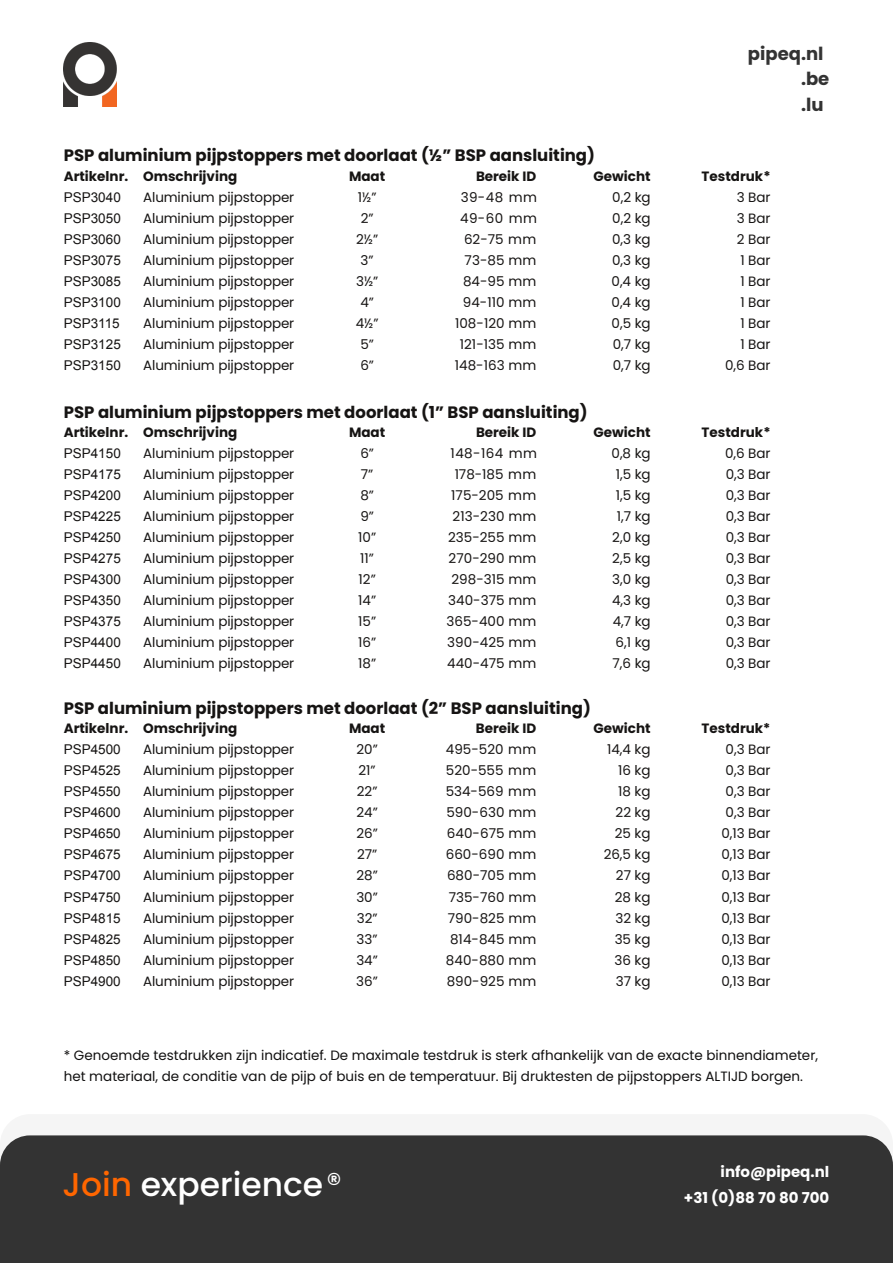
<style>
.page{position:relative;width:893px;height:1263px;background:#fff}
.page>*{position:absolute;margin:0;border:0;box-sizing:border-box;transform-origin:0 0}
.t1{font:500 33px "Poppins";color:#fff}
.t2{font:700 18px "Poppins";color:#333}
.t3{font:700 16.5px "Poppins";color:#161413}
.t4{font:700 15px "Poppins";color:#fff}
.t5{font:13.5px/21px "Poppins";color:#161413;text-align:justify}
.t6{font:13.5px/21px "Arial";color:#161413;text-align:justify}
.t7{font:13.5px/21px "Poppins";color:#111010}
.t8{font:700 13.5px "Poppins";color:#161413}
.s1{color:#f60}
.s2{font-weight:400;font-size:30px}
</style>
<div class="page">
<img style="left:64px;top:43px;width:53px;height:63px">
<div style="left:0;top:1114px;width:893px;height:149px;background:#f5f5f5;border-radius:30px"></div>
<div style="left:0;top:1135px;width:893px;height:128px;background:#333;border-radius:30px"></div>
<svg style="left:0;top:1158px;width:1px;height:105px"></svg>
<hr style="left:0;top:0;width:1px;height:43px;background:#333">
<p class="t3" style="left:64px;top:144px;width:533px">PSP aluminium pijpstoppers met doorlaat (½” BSP aansluiting)</p>
<p class="t8" style="left:64px;top:167px;width:66px">Artikelnr.</p>
<p class="t6" style="left:64px;top:188px;width:59px">PSP3040<br>PSP3050<br>PSP3060<br>PSP3075<br>PSP3085<br>PSP3100<br>PSP3115<br>PSP3125<br>PSP3150</p>
<p class="t8" style="left:143px;top:167px;width:96px">Omschrijving</p>
<p class="t5" style="left:143px;top:187px;width:153px">Aluminium pijpstopper Aluminium pijpstopper Aluminium pijpstopper Aluminium pijpstopper Aluminium pijpstopper Aluminium pijpstopper Aluminium pijpstopper Aluminium pijpstopper Aluminium pijpstopper</p>
<p class="t8" style="left:349px;top:167px;width:38px">Maat</p>
<p class="t5" style="left:356px;top:187px;width:24px;text-align:center">1½”<br>2”<br>2½”<br>3”<br>3½”<br>4”<br>4½”<br>5”<br>6”</p>
<p class="t8" style="left:476px;top:167px;width:62px">Bereik ID</p>
<p class="t5" style="left:455px;top:187px;width:84px;text-align:right">39-48 mm<br>49-60 mm<br>62-75 mm<br>73-85 mm<br>84-95 mm<br>94-110 mm<br>108-120 mm<br>121-135 mm<br>148-163 mm</p>
<p class="t8" style="left:594px;top:167px;width:59px">Gewicht</p>
<p class="t5" style="left:612px;top:187px;width:41px">0,2 kg 0,2 kg 0,3 kg 0,3 kg 0,4 kg 0,4 kg 0,5 kg 0,7 kg 0,7 kg</p>
<p class="t3" style="left:64px;top:400px;width:525px">PSP aluminium pijpstoppers met doorlaat (1” BSP aansluiting)</p>
<p class="t8" style="left:64px;top:423px;width:66px">Artikelnr.</p>
<p class="t6" style="left:64px;top:444px;width:59px">PSP4150<br>PSP4175<br>PSP4200<br>PSP4225<br>PSP4250<br>PSP4275<br>PSP4300<br>PSP4350<br>PSP4375<br>PSP4400<br>PSP4450</p>
<p class="t8" style="left:143px;top:423px;width:96px">Omschrijving</p>
<p class="t5" style="left:143px;top:443px;width:153px">Aluminium pijpstopper Aluminium pijpstopper Aluminium pijpstopper Aluminium pijpstopper Aluminium pijpstopper Aluminium pijpstopper Aluminium pijpstopper Aluminium pijpstopper Aluminium pijpstopper Aluminium pijpstopper Aluminium pijpstopper</p>
<p class="t8" style="left:349px;top:423px;width:38px">Maat</p>
<p class="t5" style="left:358px;top:443px;width:20px;text-align:left">6”<br>7”<br>8”<br>9”<br>10”<br>11”<br>12”<br>14”<br>15”<br>16”<br>18”</p>
<p class="t8" style="left:476px;top:423px;width:62px">Bereik ID</p>
<p class="t5" style="left:446px;top:443px;width:92px;text-align:center">148-164 mm<br>178-185 mm<br>175-205 mm<br>213-230 mm<br>235-255 mm<br>270-290 mm<br>298-315 mm<br>340-375 mm<br>365-400 mm<br>390-425 mm<br>440-475 mm</p>
<p class="t8" style="left:594px;top:423px;width:59px">Gewicht</p>
<p class="t5" style="left:611px;top:443px;width:41px;text-align:center">0,8 kg<br>1,5 kg<br>1,5 kg<br>1,7 kg<br>2,0 kg<br>2,5 kg<br>3,0 kg<br>4,3 kg<br>4,7 kg<br>6,1 kg<br>7,6 kg</p>
<p class="t3" style="left:64px;top:696px;width:529px">PSP aluminium pijpstoppers met doorlaat (2” BSP aansluiting)</p>
<p class="t8" style="left:64px;top:719px;width:66px">Artikelnr.</p>
<p class="t6" style="left:64px;top:740px;width:59px">PSP4500<br>PSP4525<br>PSP4550<br>PSP4600<br>PSP4650<br>PSP4675<br>PSP4700<br>PSP4750<br>PSP4815<br>PSP4825<br>PSP4850<br>PSP4900</p>
<p class="t8" style="left:143px;top:719px;width:96px">Omschrijving</p>
<p class="t5" style="left:143px;top:739px;width:153px">Aluminium pijpstopper Aluminium pijpstopper Aluminium pijpstopper Aluminium pijpstopper Aluminium pijpstopper Aluminium pijpstopper Aluminium pijpstopper Aluminium pijpstopper Aluminium pijpstopper Aluminium pijpstopper Aluminium pijpstopper Aluminium pijpstopper</p>
<p class="t8" style="left:349px;top:719px;width:38px">Maat</p>
<p class="t5" style="left:356px;top:739px;width:23px;text-align:left">20”<br>21”<br>22”<br>24”<br>26”<br>27”<br>28”<br>30”<br>32”<br>33”<br>34”<br>36”</p>
<p class="t8" style="left:476px;top:719px;width:62px">Bereik ID</p>
<p class="t5" style="left:446px;top:739px;width:92px;text-align:center">495-520 mm<br>520-555 mm<br>534-569 mm<br>590-630 mm<br>640-675 mm<br>660-690 mm<br>680-705 mm<br>735-760 mm<br>790-825 mm<br>814-845 mm<br>840-880 mm<br>890-925 mm</p>
<p class="t8" style="left:594px;top:719px;width:59px">Gewicht</p>
<p class="t5" style="left:604px;top:739px;width:48px;text-align:right">14,4 kg<br>16 kg<br>18 kg<br>22 kg<br>25 kg<br>26,5 kg<br>27 kg<br>28 kg<br>32 kg<br>35 kg<br>36 kg<br>37 kg</p>
<h2 class="t2" style="left:748px;top:41px;width:77px">pipeq.nl</h2>
<h2 class="t2" style="left:801px;top:92px;width:24px">.lu</h2>
<h2 class="t2" style="left:801px;top:66px;width:30px">.be</h2>
<p class="t8" style="left:702px;top:167px;width:70px">Testdruk*</p>
<p class="t5" style="left:725px;top:187px;width:47px;text-align:right">3 Bar<br>3 Bar<br>2 Bar<br>1 Bar<br>1 Bar<br>1 Bar<br>1 Bar<br>1 Bar<br>0,6 Bar</p>
<p class="t8" style="left:702px;top:423px;width:70px">Testdruk*</p>
<p class="t5" style="left:725px;top:443px;width:47px">0,6 Bar 0,3 Bar 0,3 Bar 0,3 Bar 0,3 Bar 0,3 Bar 0,3 Bar 0,3 Bar 0,3 Bar 0,3 Bar 0,3 Bar</p>
<p class="t8" style="left:702px;top:719px;width:70px">Testdruk*</p>
<p class="t5" style="left:721px;top:739px;width:51px;text-align:center">0,3 Bar<br>0,3 Bar<br>0,3 Bar<br>0,3 Bar<br>0,13 Bar<br>0,13 Bar<br>0,13 Bar<br>0,13 Bar<br>0,13 Bar<br>0,13 Bar<br>0,13 Bar<br>0,13 Bar</p>
<p class="t7" style="left:64px;top:1045px;width:756px">* Genoemde testdrukken zijn indicatief. De maximale testdruk is sterk afhankelijk van de exacte binnendiameter, het materiaal, de conditie van de pijp of buis en de temperatuur. Bij druktesten de pijpstoppers ALTIJD borgen.</p>
<h1 class="t1" style="left:62px;top:1161px;width:281px"><span class="s1">Join</span> experience<span class="s2">®</span></h1>
<p class="t4" style="left:721px;top:1161px;width:110px">info@pipeq.nl</p>
<p class="t4" style="left:684px;top:1187px;width:147px">+31 (0)88 70 80 700</p>
</div>
